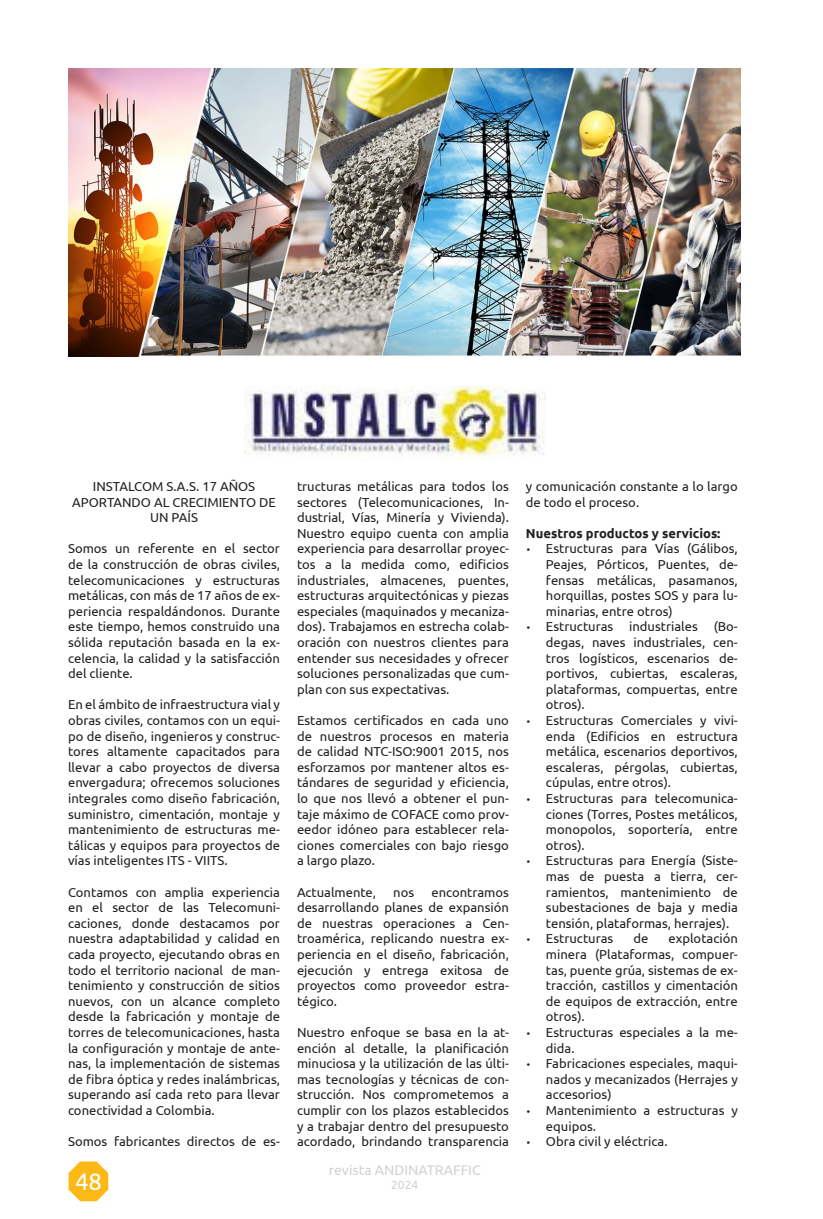
<style>
.page{position:relative;width:823px;height:1219px;background:#fff}
.page>*{position:absolute;margin:0;border:0;box-sizing:border-box;transform-origin:0 0}
.t1{font:24px "Ubuntu";color:#fff}
.t2{font:14px "Ubuntu";color:#d1d2d4}
.t3{font:13px/15.6px "Ubuntu";color:#231f20;text-align:justify}
.t4{font:700 13px "Ubuntu";color:#231f20}
.t5{font:12px "Ubuntu";color:#d1d2d4}
.s1{font-style:italic;font-size:10px}
</style>
<div class="page">
<svg style="left:68px;top:1161px;width:40px;height:40px"></svg>
<img style="left:244px;top:386px;width:300px;height:74px">
<img style="left:68px;top:68px;width:671px;height:288px">
<p class="t3" style="left:72px;top:478px;width:205px;text-align:center">INSTALCOM S.A.S. 17 AÑOS<br>APORTANDO AL CRECIMIENTO DE<br>UN PAÍS</p>
<p class="t3" style="left:68px;top:541px;width:213px">Somos un referente en el sector de la construcción de obras civiles, telecomunicaciones y estructuras metálicas, con más de 17 años de ex&shy;periencia respaldándonos. Durante este tiempo, hemos construido una sólida reputación basada en la ex&shy;celencia, la calidad y la satisfacción del cliente.</p>
<p class="t3" style="left:68px;top:697px;width:213px">En el ámbito de infraestructura vial y obras civiles, contamos con un equi&shy;po de diseño, ingenieros y construc&shy;tores altamente capacitados para llevar a cabo proyectos de diversa envergadura; ofrecemos soluciones integrales como diseño fabricación, suministro, cimentación, montaje y mantenimiento de estructuras me&shy;tálicas y equipos para proyectos de vías inteligentes ITS - VIITS.</p>
<p class="t3" style="left:68px;top:884px;width:213px">Contamos con amplia experiencia en el sector de las Telecomuni&shy;caciones, donde destacamos por nuestra adaptabilidad y calidad en cada proyecto, ejecutando obras en todo el territorio nacional de man&shy;tenimiento y construcción de sitios nuevos, con un alcance completo desde la fabricación y montaje de torres de telecomunicaciones, hasta la configuración y montaje de ante&shy;nas, la implementación de sistemas de fibra óptica y redes inalámbricas, superando así cada reto para llevar conectividad a Colombia.</p>
<p class="t3" style="left:68px;top:1133px;width:213px">Somos fabricantes directos de es-</p>
<h1 class="t1" style="left:75px;top:1167px;width:28px">48</h1>
<p class="t3" style="left:297px;top:478px;width:213px">tructuras metálicas para todos los sectores (Telecomunicaciones, In&shy;dustrial, Vías, Minería y Vivienda).<br>Nuestro equipo cuenta con amplia experiencia para desarrollar proyec&shy;tos a la medida como, edificios industriales, almacenes, puentes, estructuras arquitectónicas y piezas especiales (maquinados y mecaniza&shy;dos). Trabajamos en estrecha colab&shy;oración con nuestros clientes para entender sus necesidades y ofrecer soluciones personalizadas que cum&shy;plan con sus expectativas.</p>
<p class="t3" style="left:297px;top:712px;width:213px">Estamos certificados en cada uno de nuestros procesos en materia de calidad NTC-ISO:9001 2015, nos esforzamos por mantener altos es&shy;tándares de seguridad y eficiencia, lo que nos llevó a obtener el pun&shy;taje máximo de COFACE como prov&shy;eedor idóneo para establecer rela&shy;ciones comerciales con bajo riesgo a largo plazo.</p>
<p class="t3" style="left:297px;top:884px;width:81px">Actualmente,</p>
<p class="t3" style="left:393px;top:884px;width:22px">nos</p>
<p class="t3" style="left:297px;top:884px;width:213px;text-indent:134px">encontramos desarrollando planes de expansión de nuestras operaciones a Cen&shy;troamérica, replicando nuestra ex&shy;periencia en el diseño, fabricación, ejecución y entrega exitosa de proyectos como proveedor estra&shy;tégico.</p>
<p class="t3" style="left:297px;top:1024px;width:213px">Nuestro enfoque se basa en la at&shy;ención al detalle, la planificación minuciosa y la utilización de las últi&shy;mas tecnologías y técnicas de con&shy;strucción. Nos comprometemos a cumplir con los plazos establecidos y a trabajar dentro del presupuesto acordado, brindando transparencia</p>
<p class="t2" style="left:328px;top:1161px;width:153px">revista ANDINATRAFFIC</p>
<p class="t5" style="left:391px;top:1177px;width:29px">2024</p>
<p class="t3" style="left:525px;top:478px;width:213px">y comunicación constante a lo largo de todo el proceso.</p>
<p class="t4" style="left:525px;top:525px;width:196px">Nuestros productos y servicios:</p>
<p class="t3" style="left:545px;top:541px;width:193px;text-indent:-20px"><span class="s1">•</span> Estructuras para Vías (Gálibos, Peajes, Pórticos, Puentes, de&shy;fensas metálicas, pasamanos, horquillas, postes SOS y para lu&shy;minarias, entre otros)</p>
<p class="t3" style="left:545px;top:619px;width:193px;text-indent:-20px"><span class="s1">•</span> Estructuras industriales (Bo&shy;degas, naves industriales, cen&shy;tros logísticos, escenarios de&shy;portivos, cubiertas, escaleras, plataformas, compuertas, entre otros).</p>
<p class="t3" style="left:545px;top:712px;width:193px;text-indent:-20px"><span class="s1">•</span> Estructuras Comerciales y vivi&shy;enda (Edificios en estructura metálica, escenarios deportivos, escaleras, pérgolas, cubiertas, cúpulas, entre otros).</p>
<p class="t3" style="left:545px;top:790px;width:193px;text-indent:-20px"><span class="s1">•</span> Estructuras para telecomunica&shy;ciones (Torres, Postes metálicos, monopolos, soportería, entre otros).</p>
<p class="t3" style="left:545px;top:853px;width:193px;text-indent:-20px"><span class="s1">•</span> Estructuras para Energía (Siste&shy;mas de puesta a tierra, cer&shy;ramientos, mantenimiento de subestaciones de baja y media tensión, plataformas, herrajes).</p>
<p class="t3" style="left:525px;top:931px;width:89px"><span class="s1">•</span> Estructuras</p>
<p class="t3" style="left:633px;top:931px;width:16px">de</p>
<p class="t3" style="left:545px;top:931px;width:193px;text-indent:122px">explotación minera (Plataformas, compuer&shy;tas, puente grúa, sistemas de ex&shy;tracción, castillos y cimentación de equipos de extracción, entre otros).</p>
<p class="t3" style="left:545px;top:1024px;width:193px;text-indent:-20px"><span class="s1">•</span> Estructuras especiales a la me&shy;dida.</p>
<p class="t3" style="left:545px;top:1055px;width:193px;text-indent:-20px"><span class="s1">•</span> Fabricaciones especiales, maqui&shy;nados y mecanizados (Herrajes y accesorios)</p>
<p class="t3" style="left:545px;top:1102px;width:193px;text-indent:-20px"><span class="s1">•</span> Mantenimiento a estructuras y equipos.</p>
<p class="t3" style="left:525px;top:1133px;width:143px"><span class="s1">•</span> Obra civil y eléctrica.</p>
</div>
